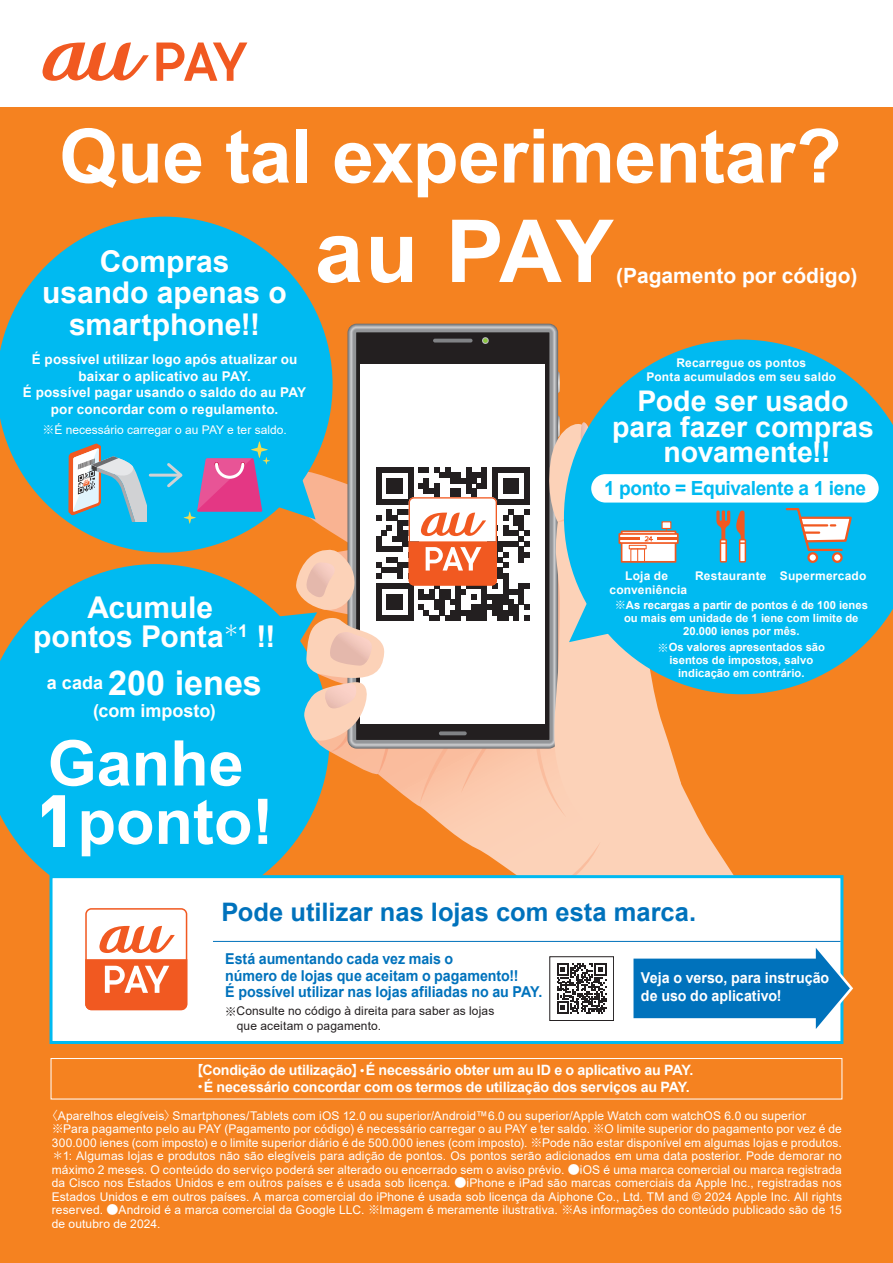
<style>
.page{position:relative;width:893px;height:1263px;background:#f58220}
.page>*{position:absolute;margin:0;border:0;box-sizing:border-box;transform-origin:0 0}
.t1{font:700 87px "Arial";color:#fff}
.t2{font:700 75px "Arial";letter-spacing:-.01em;color:#fff}
.t3{font:700 63px/58.3px "Arial";color:#fff}
.t4{font:700 34.2px "Arial";color:#fff}
.t5{font:700 30px/31.5px "Arial";color:#fff;text-align:center}
.t6{font:700 28.5px/25.5px "Arial";color:#fff;text-align:center}
.t7{font:700 25.5px "Arial";color:#0072bc}
.t8{font:700 21px "Arial";color:#fff}
.t9{font:700 19.5px "Arial";letter-spacing:-.02em;color:#00baf1}
.t10{font:700 18px "Arial";color:#fff}
.t11{font:700 15px/16.5px "Arial";letter-spacing:-.005em;color:#0072bc;scale:.95 1}
.t12{font:700 15px/18px "Arial";color:#fff;scale:.95 1}
.t13{font:700 14.25px/16.5px "Arial";letter-spacing:-.015em;color:#fff}
.t14{font:700 13.5px/16.5px "Arial";letter-spacing:.015em;color:#fff;text-align:center}
.t15{font:12px/13.5px "Arial";letter-spacing:.01em;color:#fff}
.t16{font:700 12px/13.5px "Arial";letter-spacing:.015em;color:#fff;text-align:center}
.t17{font:12px/14.9px "Arial";letter-spacing:.01em;color:#231f20}
.t18{font:700 11.25px/12.8px "Arial";color:#fff;text-align:center}
.s1{font-family:"Koz Go Pr 6 N"}
.s2{font-family:"DIN Pro";font-weight:900;font-size:72.75px}
.s3{font-family:"Koz Go Pr 6 N";font-weight:400}
.s4{font-family:"Koz Go Pr 6 N";font-weight:500}
</style>
<div class="page">
<svg style="left:0;top:564px;width:274px;height:347px;background:#1fb2d6"></svg>
<svg style="left:274px;top:694px;width:475px;height:181px"></svg>
<div style="left:547px;top:842px;width:53px;height:33px;background:#fcd2b8"></div>
<svg style="left:558px;top:371px;width:2px;height:22px"></svg>
<div style="left:356px;top:332px;width:193px;height:408px;background:#231f20"></div>
<div style="left:360px;top:364px;width:185px;height:360px;background:#fff"></div>
<hr style="left:433px;top:339px;width:40px;height:3px;background:#808285;border-radius:2px">
<svg style="left:482px;top:337px;width:7px;height:7px"></svg>
<svg style="left:483px;top:338px;width:5px;height:5px"></svg>
<svg style="left:545px;top:694px;width:136px;height:136px;fill:#fcd2b8"></svg>
<div style="left:50px;top:875px;width:793px;height:169px;background:#fff;border:3px solid #00baf1"></div>
<svg style="left:0;top:217px;width:333px;height:336px;fill:#00baf1"></svg>
<div style="left:550px;top:956px;width:64px;height:65px;background:#fff;border:1px solid #231f20"></div>
<svg style="left:557px;top:964px;width:50px;height:49px"></svg>
<svg style="left:628px;top:934px;width:225px;height:109px"></svg>
<hr style="left:150px;top:474px;width:31px;height:3px;background:#d1d2d4">
<svg style="left:68px;top:443px;width:78px;height:78px;background:#78bbcf"></svg>
<svg style="left:596px;top:340px;width:297px;height:354px;background:#24b1d2"></svg>
<div style="left:0;top:0;width:893px;height:106px;background:#fff"></div>
<svg style="left:43px;top:42px;width:106px;height:39px"></svg>
<svg style="left:156px;top:43px;width:91px;height:38px"></svg>
<hr style="left:213px;top:941px;width:627px;height:1px;background:#0072bc">
<svg style="left:85px;top:908px;width:102px;height:102px"></svg>
<div style="left:51px;top:1058px;width:791px;height:41px;border:1px solid #fff"></div>
<div style="left:720px;top:540px;width:6px;height:22px;background:#fff"></div>
<div style="left:720px;top:539px;width:7px;height:23px;border:2px solid #f15921"></div>
<div style="left:740px;top:540px;width:5px;height:22px;background:#fff"></div>
<div style="left:739px;top:539px;width:7px;height:23px;border:2px solid #f15921"></div>
<svg style="left:716px;top:510px;width:14px;height:36px"></svg>
<svg style="left:736px;top:509px;width:9px;height:38px"></svg>
<svg style="left:785px;top:507px;width:68px;height:45px;background:#68bcd3"></svg>
<hr style="left:802px;top:524px;width:25px;height:2px;background:#f15921">
<hr style="left:804px;top:531px;width:15px;height:3px;background:#f15921">
<div style="left:808px;top:553px;width:9px;height:9px;background:#fff;border-radius:50%"></div>
<div style="left:807px;top:552px;width:11px;height:11px;border:2px solid #f15921;border-radius:50%"></div>
<svg style="left:833px;top:553px;width:9px;height:9px"></svg>
<div style="left:832px;top:552px;width:11px;height:11px;border:2px solid #f15921;border-radius:50%"></div>
<div style="left:621px;top:530px;width:55px;height:33px;background:#fff;border:2px solid #f15921"></div>
<div style="left:618px;top:533px;width:61px;height:11px;background:#fff;border:2px solid #f15921"></div>
<hr style="left:657px;top:537px;width:21px;height:3px;background:#f15921">
<div style="left:661px;top:521px;width:10px;height:8px;background:#fff;border:1px solid #f15921"></div>
<svg style="left:164px;top:415px;width:489px;height:402px"></svg>
<div style="left:591px;top:474px;width:288px;height:29px;background:#fff;border-radius:14px"></div>
<h2 class="t2" style="left:59px;top:103px;width:784px">Que tal experimentar?</h2>
<h3 class="t5" style="left:42px;top:246px;width:246px">Compras<br>usando apenas o smartphone!!</h3>
<p class="t14" style="left:23px;top:351px;width:285px">É possível utilizar logo após atualizar ou baixar o aplicativo au PAY.<br>É possível pagar usando o saldo do au PAY por concordar com o regulamento.</p>
<p class="t15" style="left:43px;top:422px;width:246px"><span class="s1">※</span>É necessário carregar o au PAY e ter saldo.</p>
<h1 class="t1" style="left:315px;top:190px;width:300px">au PAY</h1>
<h3 class="t8" style="left:616px;top:261px;width:243px">(Pagamento por código)</h3>
<p class="t16" style="left:646px;top:357px;width:191px">Recarregue os pontos<br>Ponta acumulados em seu saldo</p>
<h3 class="t6" style="left:612px;top:389px;width:263px">Pode ser usado para fazer compras novamente!!</h3>
<h3 class="t9" style="left:604px;top:474px;width:264px">1 ponto = Equivalente a 1 iene</h3>
<h3 class="t5" style="left:33px;top:593px;width:244px;line-height:29.1px">Acumule<br>pontos Ponta<sup>＊</sup><sup>1</sup> !!</h3>
<h3 class="t4" style="left:47px;top:658px;width:217px"><sup>a</sup> <sup>cada</sup> 200 ienes</h3>
<h3 class="t10" style="left:93px;top:698px;width:124px">(com imposto)</h3>
<h3 class="t3" style="left:36px;top:735px;width:239px">Ganhe<br><span class="s2">1</span>ponto!</h3>
<p class="t16" style="left:625px;top:569px;width:44px">Loja de</p>
<p class="t16" style="left:695px;top:569px;width:173px">Restaurante Supermercado</p>
<p class="t16" style="left:609px;top:583px;width:79px">conveniência</p>
<p class="t18" style="left:615px;top:599px;width:255px"><span class="s1">※</span>As recargas a partir de pontos é de 100 ienes ou mais em unidade de 1 iene com limite de<br>20.000 ienes por mês.</p>
<p class="t18" style="left:657px;top:641px;width:169px"><span class="s1">※</span>Os valores apresentados são isentos de impostos, salvo indicação em contrário.</p>
<h3 class="t7" style="left:221px;top:894px;width:476px">Pode utilizar nas lojas com esta marca.</h3>
<p class="t11" style="left:225px;top:951px;width:335px">Está aumentando cada vez mais o<br>número de lojas que aceitam o pagamento!!<br>É possível utilizar nas lojas afiliadas no au PAY.</p>
<p class="t17" style="left:237px;top:1003px;width:259px;text-indent:-12px"><span class="s1">※</span>Consulte no código à direita para saber as lojas que aceitam o pagamento.</p>
<p class="t12" style="left:641px;top:969px;width:200px">Veja o verso, para instrução de uso do aplicativo!</p>
<p class="t13" style="left:189px;top:1062px;width:506px"><span class="s3">【</span>Condição de utilização<span class="s3">】</span><span class="s4">・</span>É necessário obter um au ID e o aplicativo au PAY.<span class="s4">・</span>É necessário concordar com os termos de utilização dos serviços au PAY.</p>
<p class="t15" style="left:52px;top:1109px;width:792px;text-indent:-6px"><span class="s1">〈</span>Aparelhos elegíveis<span class="s1">〉</span>Smartphones/Tablets com iOS 12.0 ou superior/Android™6.0 ou superior/Apple Watch com watchOS 6.0 ou superior <span class="s1">※</span>Para pagamento pelo au PAY (Pagamento por código) é necessário carregar o au PAY e ter saldo. <span class="s1">※</span>O limite superior do pagamento por vez é de 300.000 ienes (com imposto) e o limite superior diário é de 500.000 ienes (com imposto). <span class="s1">※</span>Pode não estar disponível em algumas lojas e produtos.<span class="s1">＊</span>1: Algumas lojas e produtos não são elegíveis para adição de pontos. Os pontos serão adicionados em uma data posterior. Pode demorar no máximo 2 meses. O conteúdo do serviço poderá ser alterado ou encerrado sem o aviso prévio. <span class="s1">●</span>iOS é uma marca comercial ou marca registrada da Cisco nos Estados Unidos e em outros países e é usada sob licença. <span class="s1">●</span>iPhone e iPad são marcas comerciais da Apple Inc., registradas nos Estados Unidos e em outros países. A marca comercial do iPhone é usada sob licença da Aiphone Co., Ltd. TM and © 2024 Apple Inc. All rights reserved. <span class="s1">●</span>Android é a marca comercial da Google LLC. <span class="s1">※</span>Imagem é meramente ilustrativa. <span class="s1">※</span>As informações do conteúdo publicado são de 15 de outubro de 2024.</p>
</div>
